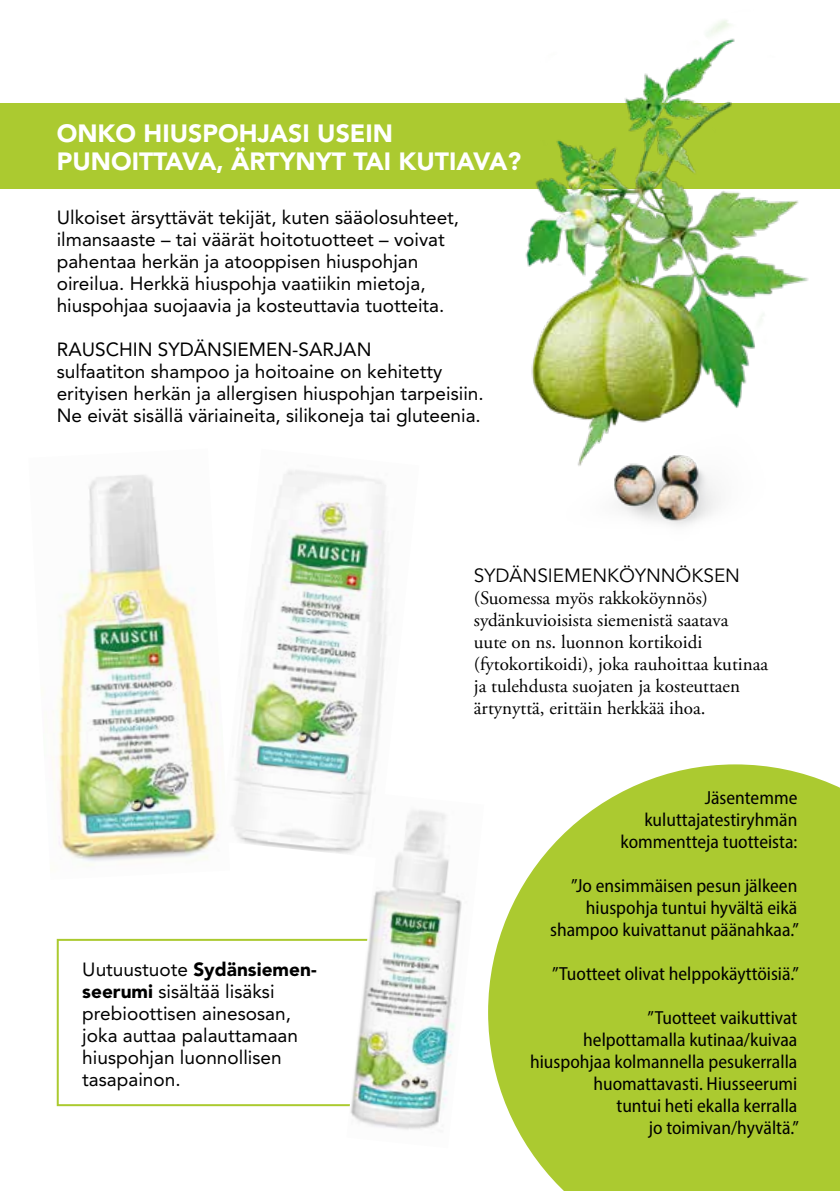
<style>
.page{position:relative;width:840px;height:1191px;background:#fff}
.page>*{position:absolute;margin:0;border:0;box-sizing:border-box;transform-origin:0 0}
.t1{font:900 24.8px/28.8px "Avenir LT Std";color:#fff}
.t2{font:19px/22px "Avenir LT Std";color:#000}
.t3{font:semi-condensed 19px/22px "Myriad Pro";color:#000;text-align:right}
.t4{font:19px/22px "Adobe Garamond Pro";color:#000}
.t5{font:19px "Avenir LT Std";color:#000}
.s1{font-weight:900}
</style>
<div class="page">
<div style="left:0;top:103px;width:839px;height:85px;background:#abca30"></div>
<img style="left:52px;top:475px;width:167px;height:391px">
<img style="left:232px;top:470px;width:155px;height:384px">
<img style="left:510px;top:20px;width:329px;height:506px">
<svg style="left:488px;top:764px;width:351px;height:427px;background:#b5d048"></svg>
<div style="left:57px;top:939px;width:340px;height:167px;border:2px solid #abca30"></div>
<img style="left:346px;top:794px;width:116px;height:336px">
<h1 class="t1" style="left:57px;top:118px;width:466px">ONKO HIUSPOHJASI USEIN<br>PUNOITTAVA, ÄRTYNYT TAI KUTIAVA?</h1>
<p class="t2" style="left:57px;top:206px;width:404px">Ulkoiset ärsyttävät tekijät, kuten sääolosuhteet, ilmansaaste – tai väärät hoitotuotteet – voivat pahentaa herkän ja atooppisen hiuspohjan oireilua. Herkkä hiuspohja vaatiikin mietoja, hiuspohjaa suojaavia ja kosteuttavia tuotteita.</p>
<p class="t2" style="left:57px;top:338px;width:428px">RAUSCHIN SYDÄNSIEMEN-SARJAN<br>sulfaatiton shampoo ja hoitoaine on kehitetty erityisen herkän ja allergisen hiuspohjan tarpeisiin.<br>Ne eivät sisällä väriaineita, silikoneja tai gluteenia.</p>
<p class="t2" style="left:82px;top:958px;width:236px">Uutuustuote <span class="s1">Sydänsiemen&shy;seerumi</span> sisältää lisäksi prebioottisen ainesosan, joka auttaa palauttamaan hiuspohjan luonnollisen tasapainon.</p>
<p class="t5" style="left:473px;top:564px;width:267px">SYDÄNSIEMENKÖYNNÖKSEN</p>
<p class="t4" style="left:473px;top:587px;width:295px">(Suomessa myös rakkoköynnös) sydänkuvioisista siemenistä saatava<br>uute on ns. luonnon kortikoidi (fytokortikoidi), joka rauhoittaa kutinaa ja tulehdusta suojaten ja kosteuttaen ärtynyttä, erittäin herkkää ihoa.</p>
<p class="t3" style="left:620px;top:786px;width:178px">Jäsentemme kuluttajatestiryhmän kommentteja tuotteista:</p>
<p class="t3" style="left:550px;top:874px;width:250px">”Jo ensimmäisen pesun jälkeen hiuspohja tuntui hyvältä eikä shampoo kuivattanut päänahkaa.”</p>
<p class="t3" style="left:552px;top:962px;width:248px">”Tuotteet olivat helppokäyttöisiä.”</p>
<p class="t3" style="left:530px;top:1006px;width:270px">”Tuotteet vaikuttivat<br>helpottamalla kutinaa/kuivaa hiuspohjaa kolmannella pesukerralla huomattavasti. Hiusseerumi<br>tuntui heti ekalla kerralla<br>jo toimivan/hyvältä.”</p>
</div>
